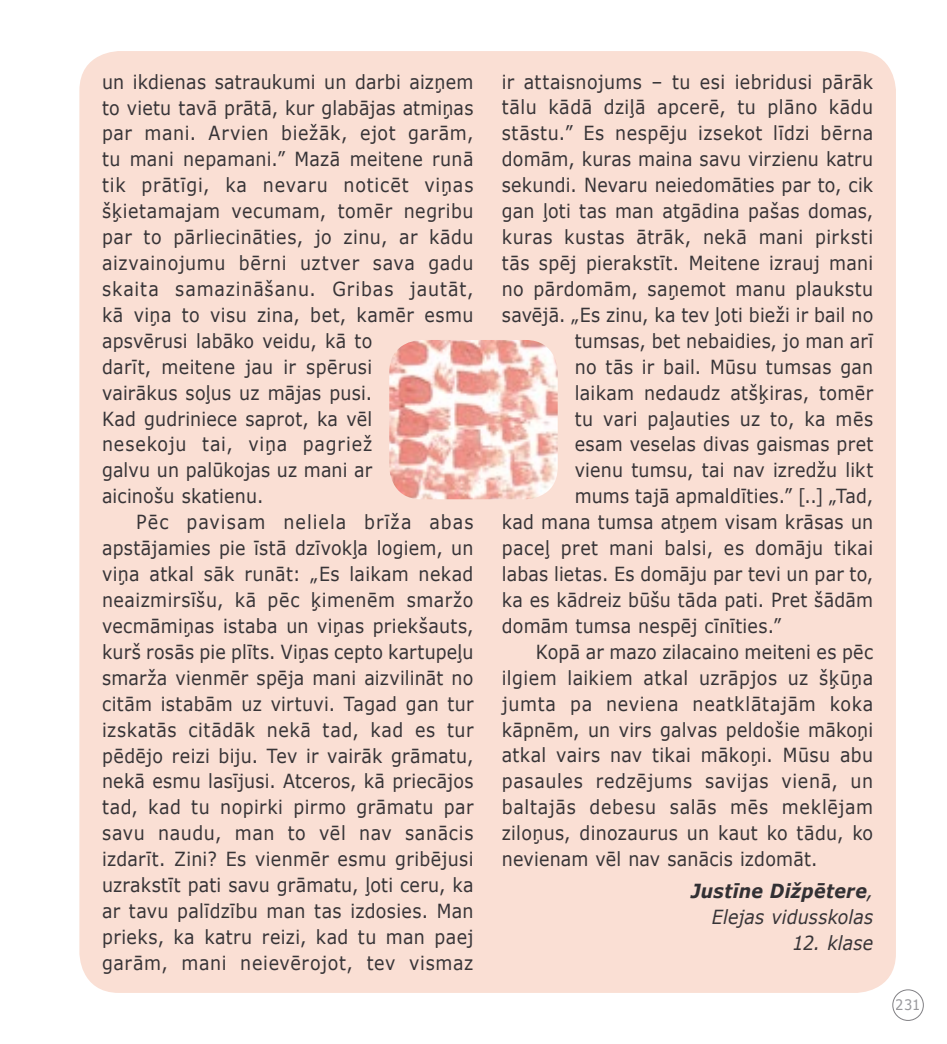
<style>
.page{position:relative;width:947px;height:1044px;background:#fff}
.page>*{position:absolute;margin:0;border:0;box-sizing:border-box;transform-origin:0 0}
.t1{font:19.4px/25.8px "Verdana";letter-spacing:.02em;color:#373437;scale:.9 1}
.t2{font:19.4px "Verdana";letter-spacing:.04em;color:#373437;scale:.9 1}
.t3{font:italic 19.4px/25.8px "Verdana";letter-spacing:.01em;color:#373437;text-align:right;scale:.9 1}
.t4{font:14.4px "Verdana";color:#98989c;scale:.9 1}
.s1{font-weight:700;color:#323033}
.s2{color:#323033}
</style>
<div class="page">
<div style="left:79px;top:51px;width:817px;height:941px;background:#fadfd4;border-radius:40px"></div>
<img style="left:389px;top:340px;width:169px;height:159px">
<div style="left:892px;top:989px;width:31px;height:31px;border:1px solid #68676c;border-radius:50%"></div>
<p class="t1" style="left:102px;top:69px;width:414px">un ikdienas satraukumi un darbi aizņem to vietu tavā prātā, kur glabājas atmiņas par mani. Arvien biežāk, ejot garām, tu mani nepamani.” Mazā meitene runā tik prātīgi, ka nevaru noticēt viņas šķietamajam vecumam, tomēr negribu par to pārliecināties, jo zinu, ar kādu aizvainojumu bērni uztver sava gadu skaita samazināšanu. Gribas jautāt, kā viņa to visu zina, bet, kamēr esmu apsvērusi labāko veidu, kā to<br>darīt, meitene jau ir spērusi<br>vairākus soļus uz mājas pusi.<br>Kad gudriniece saprot, ka vēl<br>nesekoju tai, viņa pagriež<br>galvu un palūkojas uz mani ar<br>aicinošu skatienu.</p>
<p class="t1" style="left:102px;top:509px;width:414px;text-align:justify;text-indent:34px">Pēc pavisam neliela brīža abas apstājamies pie īstā dzīvokļa logiem, un viņa atkal sāk runāt: „Es laikam nekad neaizmirsīšu, kā pēc ķimenēm smaržo vecmāmiņas istaba un viņas priekšauts, kurš rosās pie plīts. Viņas cepto kartupeļu smarža vienmēr spēja mani aizvilināt no citām istabām uz virtuvi. Tagad gan tur izskatās citādāk nekā tad, kad es tur pēdējo reizi biju. Tev ir vairāk grāmatu, nekā esmu lasījusi. Atceros, kā priecājos tad, kad tu nopirki pirmo grāmatu par savu naudu, man to vēl nav sanācis izdarīt. Zini? Es vienmēr esmu gribējusi uzrakstīt pati savu grāmatu, ļoti ceru, ka ar tavu palīdzību man tas izdosies. Man prieks, ka katru reizi, kad tu man paej garām, mani neievērojot, tev vismaz</p>
<p class="t1" style="left:502px;top:69px;width:414px">ir attaisnojums – tu esi iebridusi pārāk</p>
<p class="t1" style="left:502px;top:95px;width:414px">tālu kādā dziļā apcerē, tu plāno kādu</p>
<p class="t1" style="left:502px;top:121px;width:414px">stāstu.” Es nespēju izsekot līdzi bērna</p>
<p class="t1" style="left:502px;top:147px;width:414px">domām, kuras maina savu virzienu katru</p>
<p class="t1" style="left:502px;top:172px;width:414px">sekundi. Nevaru neiedomāties par to, cik</p>
<p class="t1" style="left:502px;top:198px;width:414px">gan ļoti tas man atgādina pašas domas,</p>
<p class="t1" style="left:502px;top:224px;width:414px">kuras kustas ātrāk, nekā mani pirksti</p>
<p class="t1" style="left:502px;top:250px;width:414px">tās spēj pierakstīt. Meitene izrauj mani</p>
<p class="t1" style="left:502px;top:276px;width:414px">no pārdomām, saņemot manu plaukstu</p>
<p class="t1" style="left:502px;top:302px;width:414px">savējā. „Es zinu, ka tev ļoti bieži ir bail no</p>
<p class="t1" style="left:575px;top:328px;width:333px">tumsas, bet nebaidies, jo man arī</p>
<p class="t1" style="left:575px;top:354px;width:333px">no tās ir bail. Mūsu tumsas gan</p>
<p class="t1" style="left:575px;top:380px;width:333px">laikam nedaudz atšķiras, tomēr</p>
<p class="t1" style="left:575px;top:406px;width:333px">tu vari paļauties uz to, ka mēs</p>
<p class="t1" style="left:575px;top:431px;width:333px">esam veselas divas gaismas pret</p>
<p class="t1" style="left:575px;top:457px;width:333px">vienu tumsu, tai nav izredžu likt</p>
<p class="t1" style="left:575px;top:483px;width:333px">mums tajā apmaldīties.” [..] „Tad,</p>
<p class="t1" style="left:502px;top:509px;width:414px">kad mana tumsa atņem visam krāsas un</p>
<p class="t1" style="left:502px;top:535px;width:414px">paceļ pret mani balsi, es domāju tikai</p>
<p class="t1" style="left:502px;top:561px;width:414px">labas lietas. Es domāju par tevi un par to,</p>
<p class="t1" style="left:502px;top:587px;width:414px">ka es kādreiz būšu tāda pati. Pret šādām</p>
<p class="t1" style="left:502px;top:613px;width:312px">domām tumsa nespēj cīnīties.”</p>
<p class="t1" style="left:536px;top:639px;width:376px">Kopā ar mazo zilacaino meiteni es pēc</p>
<p class="t1" style="left:502px;top:665px;width:414px">ilgiem laikiem atkal uzrāpjos uz šķūņa</p>
<p class="t2" style="left:502px;top:691px;width:414px">jumta pa neviena neatklātajām koka</p>
<p class="t1" style="left:502px;top:716px;width:414px">kāpnēm, un virs galvas peldošie mākoņi</p>
<p class="t1" style="left:502px;top:742px;width:414px">atkal vairs nav tikai mākoņi. Mūsu abu</p>
<p class="t1" style="left:502px;top:768px;width:414px">pasaules redzējums savijas vienā, un</p>
<p class="t2" style="left:502px;top:794px;width:414px">baltajās debesu salās mēs meklējam</p>
<p class="t1" style="left:502px;top:820px;width:414px">ziloņus, dinozaurus un kaut ko tādu, ko</p>
<p class="t1" style="left:502px;top:846px;width:352px">nevienam vēl nav sanācis izdomāt.</p>
<p class="t3" style="left:691px;top:877px;width:204px"><span class="s1">Justīne Dižpētere</span><span class="s2">,<br></span>Elejas vidusskolas</p>
<p class="t3" style="left:792px;top:929px;width:91px">12. klase</p>
<p class="t4" style="left:896px;top:995px;width:29px">231</p>
</div>
